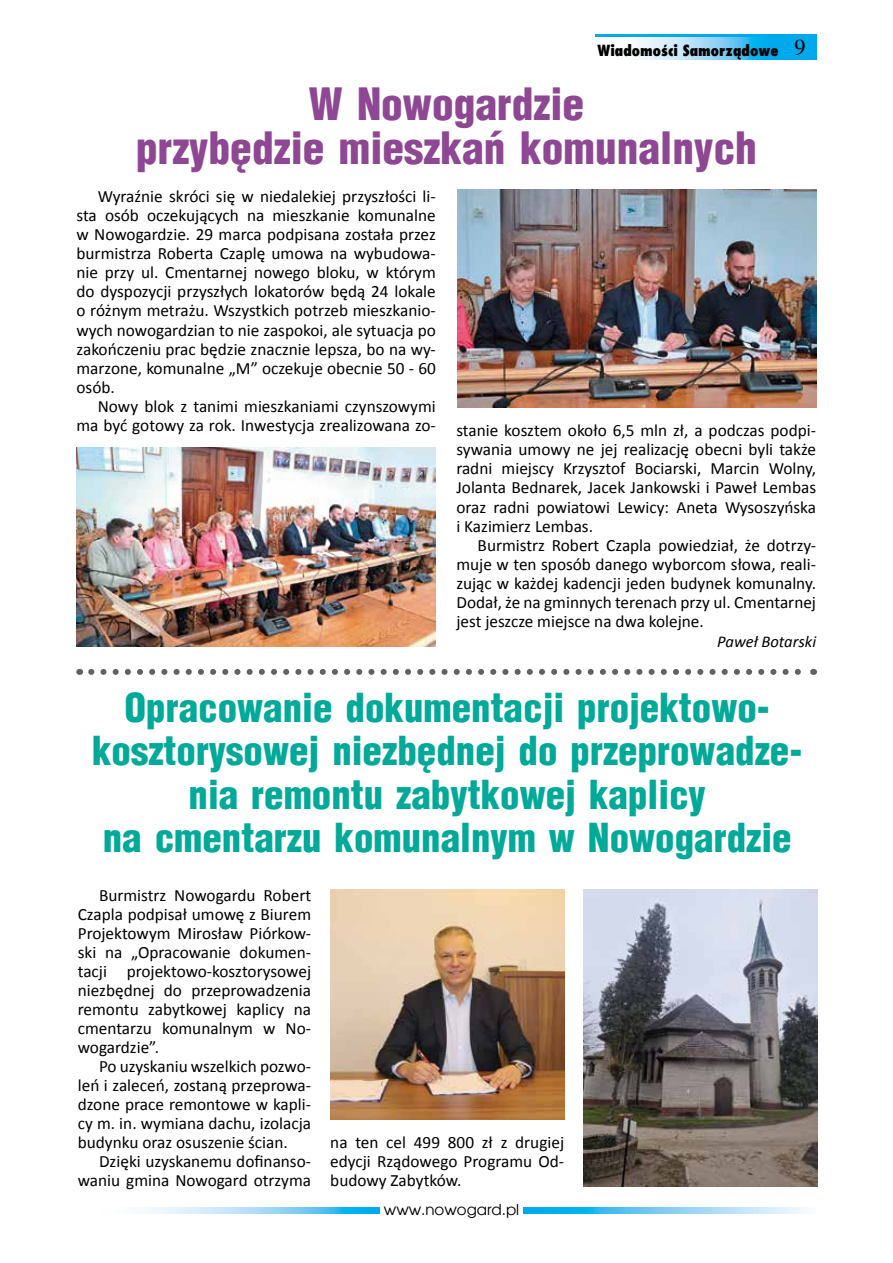
<style>
.page{position:relative;width:893px;height:1263px;background:#fff}
.page>*{position:absolute;margin:0;border:0;box-sizing:border-box;transform-origin:0 0}
.t1{font:900 43.5px/43.5px "Switzerland Cond";color:#8e4792;text-align:center}
.t2{font:900 39px/43.5px "Switzerland Cond";color:#00a998;text-align:center}
.t3{font:17.25px/19px "Calibri";color:#000;text-align:justify}
.t4{font:italic 16.5px "Calibri";color:#000}
.t5{font:800 15px "Fujiyama";color:#000}
.t6{font:15px "Avalon";color:#000}
.s1{font-family:"Times";font-weight:400;font-size:22.5px}
</style>
<div class="page">
<div style="left:595px;top:34px;width:221px;height:26px;background:#00a8ec"></div>
<svg style="left:595px;top:37px;width:161px;height:23px;background:#bae3f8"></svg>
<svg style="left:147px;top:1207px;width:658px;height:6px;background:#81d0f4"></svg>
<div style="left:380px;top:1203px;width:143px;height:15px;background:#fff"></div>
<img style="left:457px;top:189px;width:359px;height:218px">
<img style="left:77px;top:448px;width:359px;height:199px">
<img style="left:330px;top:890px;width:234px;height:229px">
<img style="left:584px;top:890px;width:233px;height:296px">
<svg style="left:91px;top:669px;width:710px;height:6px"></svg>
<p class="t5" style="left:598px;top:40px;width:210px">Wiadomości Samorządowe <span class="s1">9</span></p>
<h1 class="t1" style="left:136px;top:81px;width:622px">W Nowogardzie<br>przybędzie mieszkań komunalnych</h1>
<p class="t3" style="left:77px;top:187px;width:361px;text-indent:21px">Wyraźnie skróci się w niedalekiej przyszłości li&shy;sta osób oczekujących na mieszkanie komunalne w Nowogardzie. 29 marca podpisana została przez burmistrza Roberta Czaplę umowa na wybudowa&shy;nie przy ul. Cmentarnej nowego bloku, w którym do dyspozycji przyszłych lokatorów będą 24 lokale o różnym metrażu. Wszystkich potrzeb mieszkanio&shy;wych nowogardzian to nie zaspokoi, ale sytuacja po zakończeniu prac będzie znacznie lepsza, bo na wy&shy;marzone, komunalne „M” oczekuje obecnie 50 - 60 osób.</p>
<p class="t3" style="left:77px;top:396px;width:361px;text-align:right">Nowy blok z tanimi mieszkaniami czynszowymi ma być gotowy za rok. Inwestycja zrealizowana zo-</p>
<p class="t3" style="left:456px;top:421px;width:361px">stanie kosztem około 6,5 mln zł, a podczas podpi&shy;sywania umowy ne jej realizację obecni byli także radni miejscy Krzysztof Bociarski, Marcin Wolny, Jolanta Bednarek, Jacek Jankowski i Paweł Lembas oraz radni powiatowi Lewicy: Aneta Wysoszyńska i Kazimierz Lembas.</p>
<p class="t3" style="left:456px;top:535px;width:361px;text-indent:21px">Burmistrz Robert Czapla powiedział, że dotrzy&shy;muje w ten sposób danego wyborcom słowa, reali&shy;zując w każdej kadencji jeden budynek komunalny.<br>Dodał, że na gminnych terenach przy ul. Cmentarnej jest jeszcze miejsce na dwa kolejne.</p>
<p class="t4" style="left:717px;top:631px;width:100px">Paweł Botarski</p>
<h2 class="t2" style="left:92px;top:684px;width:712px">Opracowanie dokumentacji projektowo&shy;kosztorysowej niezbędnej do przeprowadze&shy;nia remontu zabytkowej kaplicy<br>na cmentarzu komunalnym w Nowogardzie</h2>
<p class="t3" style="left:78px;top:885px;width:235px;text-indent:21px">Burmistrz Nowogardu Robert Czapla podpisał umowę z Biurem Projektowym Mirosław Piórkow&shy;ski na „Opracowanie dokumen&shy;tacji projektowo-kosztorysowej niezbędnej do przeprowadzenia remontu zabytkowej kaplicy na cmentarzu komunalnym w No&shy;wogardzie”.</p>
<p class="t3" style="left:78px;top:1057px;width:235px;text-indent:21px">Po uzyskaniu wszelkich pozwo&shy;leń i zaleceń, zostaną przeprowa&shy;dzone prace remontowe w kapli&shy;cy m. in. wymiana dachu, izolacja budynku oraz osuszenie ścian.</p>
<p class="t3" style="left:78px;top:1152px;width:235px;text-align:right">Dzięki uzyskanemu dofinanso&shy;waniu gmina Nowogard otrzyma</p>
<p class="t3" style="left:330px;top:1133px;width:235px">na ten cel 499 800 zł z drugiej edycji Rządowego Programu Od&shy;budowy Zabytków.</p>
<p class="t6" style="left:384px;top:1200px;width:137px">www.nowogard.pl</p>
</div>
